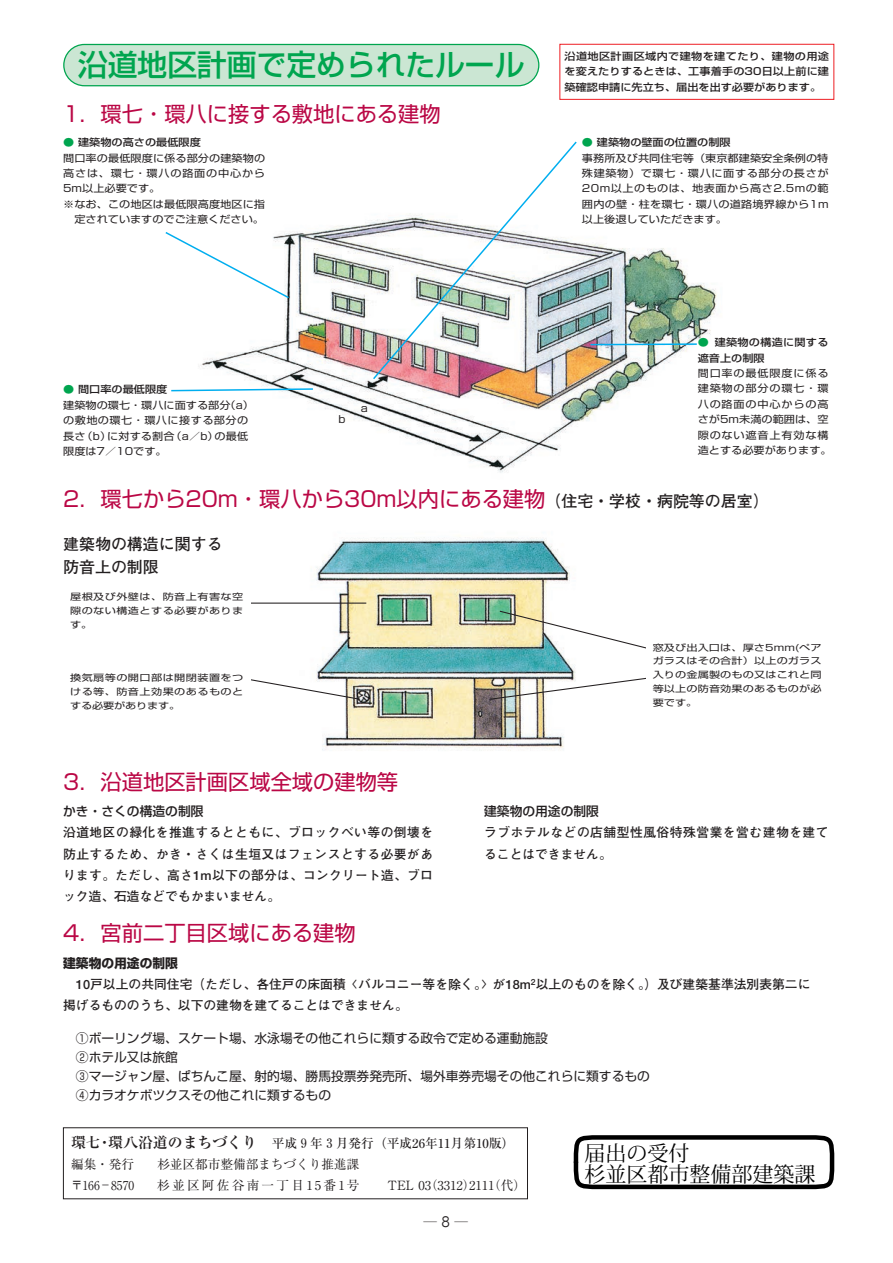
<style>
.page{position:relative;width:893px;height:1263px;background:#fff}
.page>*{position:absolute;margin:0;border:0;box-sizing:border-box;transform-origin:0 0}
.t1{font:500 29.7px "Shin Go";color:#00a54f}
.t2{font:21.3px "Shin Go Pro";color:#ba0745}
.t3{font:21px/21px "Koz Min Pr 6 N";color:#000}
.t4{font:700 15.9px/23.4px "Futo Go B101";color:#231f20}
.t5{font:13.5px "Jun 201";color:#231f20}
.t6{font:700 12.75px/21.3px "Futo Go B101";color:#231f20;text-align:justify}
.t7{font:12.75px/19.2px "Shin Go Pro";color:#231f20}
.t8{font:500 12.75px/20.7px "Ryumin";color:#231f20}
.t9{font:700 12.75px/21.3px "Futo Go B101";letter-spacing:.04em;color:#231f20}
.t10{font:12.75px "Ryumin";color:#231f20}
.t11{font:500 12.75px "Shin Go";color:#231f20}
.t12{font:12.75px "Ryumin";letter-spacing:.17em;color:#231f20}
.t13{font:700 12.75px "Shin Go";color:#231f20}
.t14{font:12.75px "Ryumin";color:#231f20;scale:.9 1}
.t15{font:10.05px/15.5px "Shin Go Pro";letter-spacing:.005em;color:#231f20;scale:1.11 1}
.t16{font:500 10.05px/15.5px "Shin Go";color:#231f20;text-align:justify;scale:1.11 1}
.t17{font:10.05px/15.5px "Shin Go Pro";letter-spacing:.07em;color:#231f20;scale:1.11 1}
.t18{font:500 10.05px/15.5px "Shin Go";letter-spacing:.02em;color:#231f20;scale:1.11 1}
.t19{font:9px/13.8px "Shin Go Pro";letter-spacing:.035em;color:#231f20;text-align:justify;scale:1.25 1}
.s1{color:#00a54f}
.s2{font-family:"Futo Go B101";font-weight:700;font-size:15.9px;color:#231f20}
.s3{font-weight:700;font-size:14.85px}
.s4{font-weight:400}
</style>
<div class="page">
<img style="left:201px;top:223px;width:516px;height:250px">
<div style="left:559px;top:44px;width:275px;height:56px;border:1px solid #ee1d23"></div>
<svg style="left:63px;top:44px;width:476px;height:42px;background:#c1e3cd"></svg>
<img style="left:316px;top:537px;width:260px;height:214px">
<svg style="left:165px;top:230px;width:126px;height:70px"></svg>
<svg style="left:171px;top:387px;width:143px;height:5px"></svg>
<svg style="left:589px;top:343px;width:109px;height:3px"></svg>
<img style="left:371px;top:141px;width:207px;height:240px">
<hr style="left:239px;top:602px;width:127px;height:2px;background:#231f20">
<svg style="left:251px;top:676px;width:110px;height:24px"></svg>
<svg style="left:499px;top:610px;width:147px;height:47px"></svg>
<svg style="left:488px;top:677px;width:158px;height:23px"></svg>
<div style="left:63px;top:592px;width:187px;height:51px;background:#fff"></div>
<div style="left:574px;top:1135px;width:260px;height:54px;border:4px solid #000;border-radius:25px"></div>
<h1 class="t1" style="left:78px;top:54px;width:448px">沿道地区計画で定められたルール</h1>
<h2 class="t2" style="left:63px;top:106px;width:379px">1．環七・環八に接する敷地にある建物</h2>
<p class="t16" style="left:63px;top:136px;width:126px"><span class="s1">●</span> 建築物の高さの最低限度</p>
<p class="t15" style="left:63px;top:151px;width:184px">間口率の最低限度に係る部分の建築物の</p>
<p class="t17" style="left:63px;top:167px;width:183px">高さは、環七・環八の路面の中心から</p>
<p class="t15" style="left:63px;top:182px;width:89px">5m以上必要です。</p>
<p class="t15" style="left:63px;top:198px;width:183px">※なお、この地区は最低限高度地区に指</p>
<p class="t15" style="left:74px;top:213px;width:172px">定されていますのでご注意ください。</p>
<p class="t16" style="left:565px;top:50px;width:240px">沿道地区計画区域内で建物を建てたり、建物の用途を変えたりするときは、工事着手の30日以上前に建築確認申請に先立ち、届出を出す必要があります。</p>
<p class="t16" style="left:582px;top:136px;width:136px"><span class="s1">●</span> 建築物の壁面の位置の制限</p>
<p class="t15" style="left:582px;top:151px;width:224px;text-align:justify">事務所及び共同住宅等（東京都建築安全条例の特殊建築物）で環七・環八に面する部分の長さが20m以上のものは、地表面から高さ2.5mの範囲内の壁・柱を環七・環八の道路境界線から1m以上後退していただきます。</p>
<p class="t16" style="left:63px;top:383px;width:95px"><span class="s1">●</span> 間口率の最低限度</p>
<p class="t15" style="left:63px;top:399px;width:173px">建築物の環七・環八に面する部分（a）の敷地の環七・環八に接する部分の長さ（b）に対する割合（a／b）の最低限度は7／10です。</p>
<p class="t15" style="left:338px;top:412px;width:8px">b</p>
<p class="t15" style="left:361px;top:402px;width:8px">a</p>
<p class="t18" style="left:698px;top:336px;width:119px"><span class="s1">●</span> 建築物の構造に関する遮音上の制限</p>
<p class="t17" style="left:698px;top:367px;width:122px">間口率の最低限度に係る建築物の部分の環七・環八の路面の中心からの高さが5m未満の範囲は、空隙のない遮音上有効な構造とする必要があります。</p>
<h2 class="t2" style="left:63px;top:491px;width:707px">2．環七から20m・環八から30m以内にある建物<span class="s2">（住宅・学校・病院等の居室）</span></h2>
<h3 class="t4" style="left:63px;top:534px;width:161px">建築物の構造に関する防音上の制限</h3>
<p class="t19" style="left:70px;top:591px;width:140px">屋根及び外壁は、防音上有害な空隙のない構造とする必要があります。</p>
<p class="t19" style="left:70px;top:672px;width:140px">換気扇等の開口部は開閉装置をつける等、防音上効果のあるものとする必要があります。</p>
<h2 class="t2" style="left:63px;top:774px;width:337px">3．沿道地区計画区域全域の建物等</h2>
<p class="t11" style="left:63px;top:806px;width:142px">かき・さくの構造の制限</p>
<p class="t6" style="left:63px;top:823px;width:371px">沿道地区の緑化を推進するとともに、ブロックべい等の倒壊を防止するため、かき・さくは生垣又はフェンスとする必要があります。ただし、高さ1m以下の部分は、コンクリート造、ブロック造、石造などでもかまいません。</p>
<h2 class="t2" style="left:63px;top:925px;width:294px">4．宮前二丁目区域にある建物</h2>
<p class="t19" style="left:653px;top:641px;width:137px">窓及び出入口は、厚さ5mm(ペアガラスはその合計）以上のガラス入りの金属製のもの又はこれと同等以上の防音効果のあるものが必要です。</p>
<p class="t11" style="left:484px;top:806px;width:116px">建築物の用途の制限</p>
<p class="t9" style="left:484px;top:823px;width:346px">ラブホテルなどの店舗型性風俗特殊営業を営む建物を建てることはできません。</p>
<p class="t13" style="left:63px;top:958px;width:116px">建築物の用途の制限</p>
<p class="t6" style="left:63px;top:975px;width:749px;text-indent:13px">10戸以上の共同住宅（ただし、各住戸の床面積〈バルコニー等を除く。〉が18m<sup>2</sup>以上のものを除く。）及び建築基準法別表第二に掲げるもののうち、以下の建物を建てることはできません。</p>
<p class="t7" style="left:76px;top:1030px;width:576px">①ボーリング場、スケート場、水泳場その他これらに類する政令で定める運動施設<br>②ホテル又は旅館<br>③マージャン屋、ぱちんこ屋、射的場、勝馬投票券発売所、場外車券売場その他これらに類するもの<br>④カラオケボツクスその他これに類するもの</p>
<p class="t8" style="left:71px;top:1135px;width:445px"><span class="s3">環七・環八沿道のまちづくり</span> 平成９年３月発行（平成26年11月第10版）<span class="s4">編集・発行</span></p>
<p class="t10" style="left:157px;top:1160px;width:203px">杉並区都市整備部まちづくり推進課</p>
<p class="t14" style="left:71px;top:1180px;width:72px">〒166－8570</p>
<p class="t12" style="left:157px;top:1180px;width:204px">杉並区阿佐谷南一丁目15番1号</p>
<p class="t10" style="left:387px;top:1180px;width:140px">TEL 03（3312）2111（代）</p>
<h3 class="t5" style="left:424px;top:1216px;width:46px">―8―</h3>
<h3 class="t3" style="left:585px;top:1143px;width:232px">届出の受付<br>杉並区都市整備部建築課</h3>
</div>
